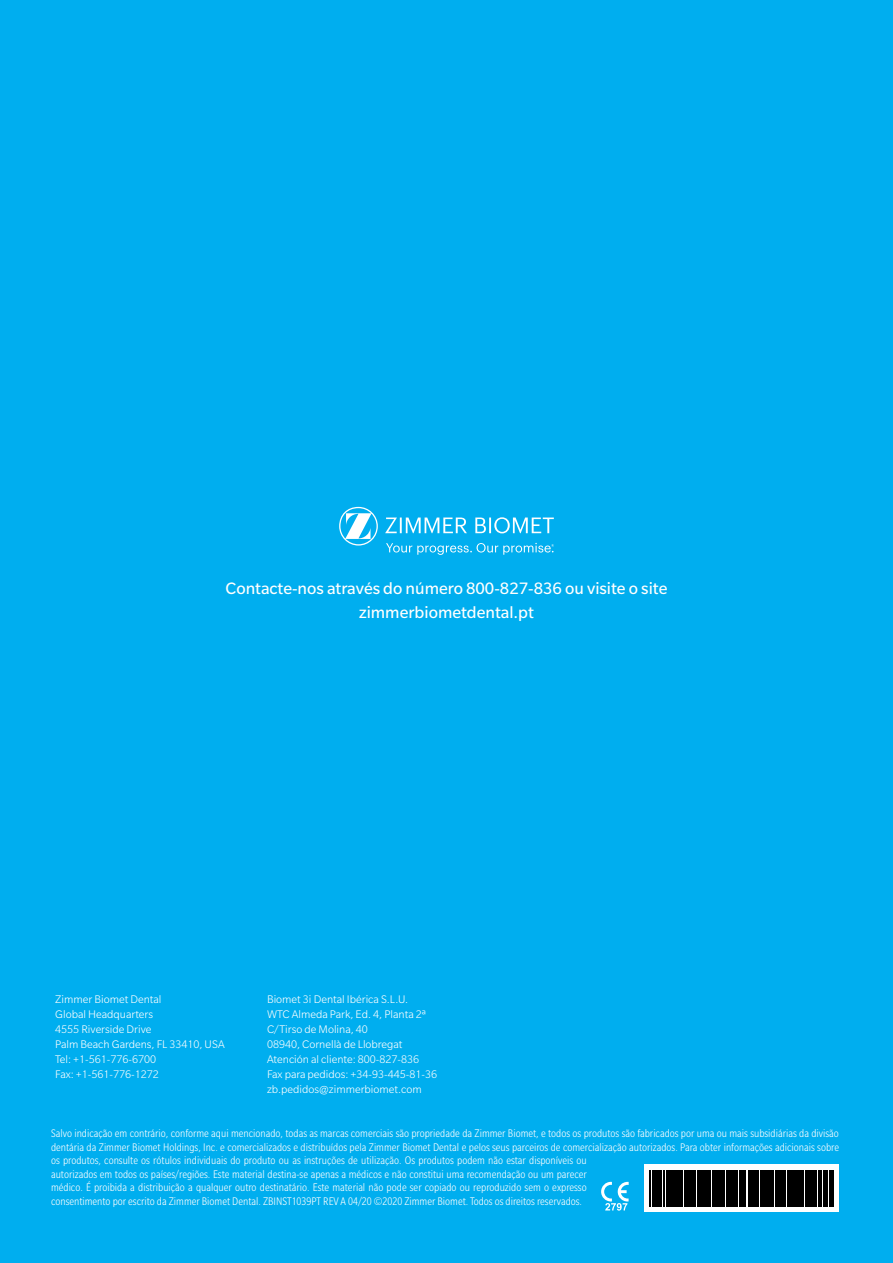
<style>
.page{position:relative;width:893px;height:1263px;background:#00aeef}
.page>*{position:absolute;margin:0;border:0;box-sizing:border-box;transform-origin:0 0}
.t1{font:18px/24px "Slate Pro";color:#fff;text-align:center}
.t2{font:300 condensed 12px/13.5px "Slate Pro";color:#fff}
.t3{font:300 12px/15px "Slate Pro";color:#fff}
</style>
<div class="page">
<svg style="left:385px;top:517px;width:169px;height:16px"></svg>
<svg style="left:339px;top:507px;width:39px;height:38px"></svg>
<svg style="left:386px;top:543px;width:168px;height:12px"></svg>
<div style="left:644px;top:1164px;width:195px;height:48px;background:#fff"></div>
<svg style="left:601px;top:1182px;width:28px;height:28px"></svg>
<svg style="left:652px;top:1170px;width:180px;height:36px;fill:#000"></svg>
<hr style="left:650px;top:1170px;width:1px;height:36px;background:#000">
<hr style="left:653px;top:1170px;width:1px;height:36px;background:#000">
<hr style="left:655px;top:1170px;width:2px;height:36px;background:#000">
<hr style="left:658px;top:1170px;width:2px;height:36px;background:#000">
<hr style="left:661px;top:1170px;width:1px;height:36px;background:#000">
<hr style="left:663px;top:1170px;width:1px;height:36px;background:#000">
<hr style="left:666px;top:1170px;width:2px;height:36px;background:#000">
<hr style="left:669px;top:1170px;width:2px;height:36px;background:#000">
<hr style="left:672px;top:1170px;width:1px;height:36px;background:#000">
<hr style="left:674px;top:1170px;width:1px;height:36px;background:#000">
<hr style="left:676px;top:1170px;width:1px;height:36px;background:#000">
<hr style="left:678px;top:1170px;width:2px;height:36px;background:#000">
<hr style="left:681px;top:1170px;width:1px;height:36px;background:#000">
<hr style="left:684px;top:1170px;width:1px;height:36px;background:#000">
<hr style="left:686px;top:1170px;width:2px;height:36px;background:#000">
<hr style="left:689px;top:1170px;width:1px;height:36px;background:#000">
<hr style="left:691px;top:1170px;width:2px;height:36px;background:#000">
<hr style="left:694px;top:1170px;width:1px;height:36px;background:#000">
<hr style="left:697px;top:1170px;width:2px;height:36px;background:#000">
<hr style="left:700px;top:1170px;width:1px;height:36px;background:#000">
<hr style="left:702px;top:1170px;width:1px;height:36px;background:#000">
<hr style="left:704px;top:1170px;width:1px;height:36px;background:#000">
<hr style="left:706px;top:1170px;width:2px;height:36px;background:#000">
<hr style="left:709px;top:1170px;width:2px;height:36px;background:#000">
<hr style="left:713px;top:1170px;width:2px;height:36px;background:#000">
<hr style="left:716px;top:1170px;width:1px;height:36px;background:#000">
<hr style="left:718px;top:1170px;width:2px;height:36px;background:#000">
<hr style="left:721px;top:1170px;width:1px;height:36px;background:#000">
<hr style="left:723px;top:1170px;width:2px;height:36px;background:#000">
<hr style="left:727px;top:1170px;width:1px;height:36px;background:#000">
<hr style="left:729px;top:1170px;width:1px;height:36px;background:#000">
<hr style="left:731px;top:1170px;width:1px;height:36px;background:#000">
<hr style="left:733px;top:1170px;width:2px;height:36px;background:#000">
<hr style="left:736px;top:1170px;width:2px;height:36px;background:#000">
<hr style="left:740px;top:1170px;width:1px;height:36px;background:#000">
<hr style="left:742px;top:1170px;width:2px;height:36px;background:#000">
<hr style="left:745px;top:1170px;width:1px;height:36px;background:#000">
<hr style="left:748px;top:1170px;width:1px;height:36px;background:#000">
<hr style="left:750px;top:1170px;width:1px;height:36px;background:#000">
<hr style="left:752px;top:1170px;width:2px;height:36px;background:#000">
<hr style="left:755px;top:1170px;width:1px;height:36px;background:#000">
<hr style="left:757px;top:1170px;width:1px;height:36px;background:#000">
<hr style="left:760px;top:1170px;width:2px;height:36px;background:#000">
<hr style="left:763px;top:1170px;width:2px;height:36px;background:#000">
<hr style="left:766px;top:1170px;width:1px;height:36px;background:#000">
<hr style="left:768px;top:1170px;width:2px;height:36px;background:#000">
<hr style="left:771px;top:1170px;width:2px;height:36px;background:#000">
<hr style="left:775px;top:1170px;width:1px;height:36px;background:#000">
<hr style="left:777px;top:1170px;width:1px;height:36px;background:#000">
<hr style="left:779px;top:1170px;width:1px;height:36px;background:#000">
<hr style="left:781px;top:1170px;width:1px;height:36px;background:#000">
<hr style="left:783px;top:1170px;width:2px;height:36px;background:#000">
<hr style="left:787px;top:1170px;width:1px;height:36px;background:#000">
<hr style="left:789px;top:1170px;width:2px;height:36px;background:#000">
<hr style="left:792px;top:1170px;width:1px;height:36px;background:#000">
<hr style="left:795px;top:1170px;width:1px;height:36px;background:#000">
<hr style="left:797px;top:1170px;width:2px;height:36px;background:#000">
<hr style="left:800px;top:1170px;width:2px;height:36px;background:#000">
<hr style="left:803px;top:1170px;width:1px;height:36px;background:#000">
<hr style="left:806px;top:1170px;width:1px;height:36px;background:#000">
<hr style="left:808px;top:1170px;width:1px;height:36px;background:#000">
<hr style="left:810px;top:1170px;width:1px;height:36px;background:#000">
<hr style="left:812px;top:1170px;width:2px;height:36px;background:#000">
<hr style="left:815px;top:1170px;width:2px;height:36px;background:#000">
<hr style="left:819px;top:1170px;width:1px;height:36px;background:#000">
<hr style="left:821px;top:1170px;width:1px;height:36px;background:#000">
<hr style="left:824px;top:1170px;width:1px;height:36px;background:#000">
<hr style="left:826px;top:1170px;width:2px;height:36px;background:#000">
<hr style="left:829px;top:1170px;width:2px;height:36px;background:#000">
<hr style="left:832px;top:1170px;width:1px;height:36px;background:#000">
<h1 class="t1" style="left:226px;top:576px;width:443px">Contacte-nos através do número 800-827-836 ou visite o site zimmerbiometdental.pt</h1>
<p class="t3" style="left:55px;top:991px;width:171px">Zimmer Biomet Dental<br>Global Headquarters<br>4555 Riverside Drive<br>Palm Beach Gardens, FL 33410, USA<br>Tel: +1-561-776-6700<br>Fax: +1-561-776-1272</p>
<p class="t3" style="left:267px;top:991px;width:172px">Biomet 3i Dental Ibérica S.L.U.<br>WTC Almeda Park, Ed. 4, Planta 2ª<br>C/Tirso de Molina, 40<br>08940, Cornellà de Llobregat<br>Atención al cliente: 800-827-836<br>Fax para pedidos: +34-93-445-81-36 zb.pedidos@zimmerbiomet.com</p>
<p class="t2" style="left:51px;top:1126px;width:789px">Salvo indicação em contrário, conforme aqui mencionado, todas as marcas comerciais são propriedade da Zimmer Biomet, e todos os produtos são fabricados por uma ou mais subsidiárias da divisão dentária da Zimmer Biomet Holdings, Inc. e comercializados e distribuídos pela Zimmer Biomet Dental e pelos seus parceiros de comercialização autorizados. Para obter informações adicionais sobre os produtos, consulte os rótulos individuais do produto ou as instruções de utilização. Os produtos podem não estar disponíveis ou<br>autorizados em todos os países/regiões. Este material destina-se apenas a médicos e não constitui uma recomendação ou um parecer<br>médico. É proibida a distribuição a qualquer outro destinatário. Este material não pode ser copiado ou reproduzido sem o expresso<br>consentimento por escrito da Zimmer Biomet Dental. ZBINST1039PT REV A 04/20 ©2020 Zimmer Biomet. Todos os direitos reservados.</p>
</div>
